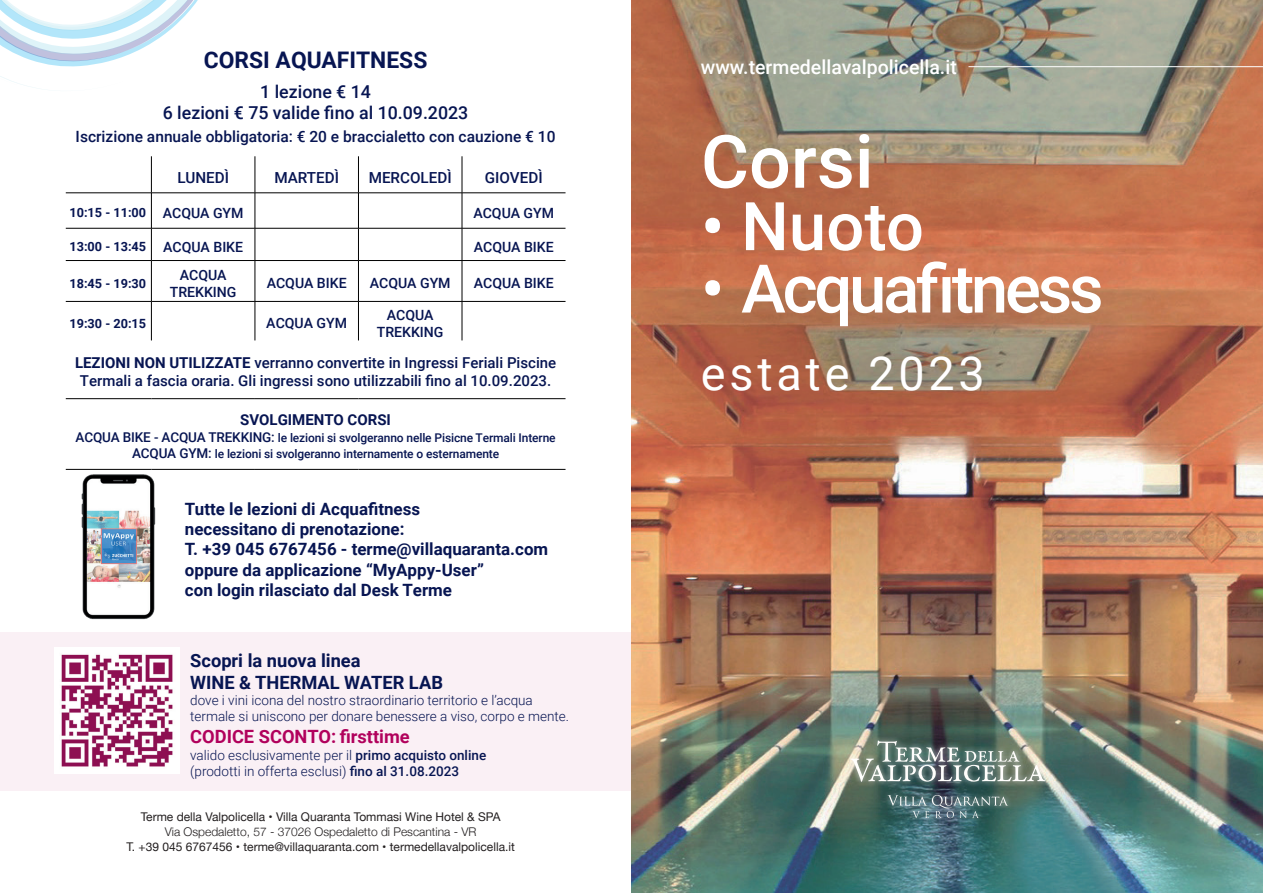
<style>
.page{position:relative;width:1263px;height:893px;background:#fff}
.page>*{position:absolute;margin:0;border:0;box-sizing:border-box;transform-origin:0 0}
.t1{font:500 73.65px "Roboto";color:#fff}
.t2{font:500 67.2px "Roboto";letter-spacing:-.05em;color:#fff}
.t3{font:46.8px "Roboto";letter-spacing:.08em;color:#fff}
.t4{font:700 22.8px "Roboto";color:#071552}
.t5{font:500 19.5px "Roboto";color:#fff}
.t6{font:700 18.3px/21.9px "Roboto";color:#071552}
.t7{font:700 18.3px "Roboto";color:#b1015c}
.t8{font:500 17.85px/21.3px "Roboto";color:#071552;text-align:center}
.t9{font:700 16.95px/20.2px "Roboto";color:#071552}
.t10{font:500 15.45px "Roboto";color:#071552}
.t11{font:500 15.3px "Roboto";color:#071552}
.t12{font:500 15px/18px "Roboto";color:#071552;text-align:center}
.t13{font:700 15px "Roboto";color:#071552}
.t14{font:500 14.1px/17px "Roboto";color:#071552;text-align:center}
.t15{font:300 13.5px/16.2px "Roboto";color:#071552}
.t16{font:700 12.75px "Roboto";color:#071552}
.t17{font:500 12px/16.5px "Roboto";letter-spacing:-.01em;color:#071552;text-align:center}
.t18{font:12px "Helvetica Neue";color:#231f20}
.t19{font:300 12px "Helvetica Neue";color:#231f20}
.s1{font-weight:500;font-size:14.1px}
.s2{font-weight:700}
.s3{font-size:13.5px}
.s4{font-weight:500}
</style>
<div class="page">
<div style="left:0;top:633px;width:631px;height:158px;background:#faf0f5"></div>
<img style="left:631px;top:0;width:632px;height:893px">
<div style="left:845px;top:735px;width:206px;height:89px;background:#fff;opacity:.75"></div>
<svg style="left:887px;top:795px;width:121px;height:23px"></svg>
<svg style="left:850px;top:740px;width:195px;height:42px"></svg>
<hr style="left:968px;top:66px;width:295px;height:1px;background:#fff">
<svg style="left:0;top:0;width:198px;height:87px"></svg>
<img style="left:54px;top:648px;width:125px;height:125px">
<hr style="left:151px;top:156px;width:1px;height:37px;background:#000">
<hr style="left:255px;top:156px;width:1px;height:37px;background:#000">
<hr style="left:358px;top:156px;width:1px;height:37px;background:#000">
<hr style="left:462px;top:156px;width:1px;height:37px;background:#000">
<hr style="left:66px;top:193px;width:85px;height:1px;background:#000">
<hr style="left:151px;top:193px;width:104px;height:1px;background:#000">
<hr style="left:151px;top:193px;width:1px;height:35px;background:#000">
<hr style="left:255px;top:193px;width:103px;height:1px;background:#000">
<hr style="left:255px;top:193px;width:1px;height:35px;background:#000">
<hr style="left:358px;top:193px;width:104px;height:1px;background:#000">
<hr style="left:358px;top:193px;width:1px;height:35px;background:#000">
<hr style="left:462px;top:193px;width:103px;height:1px;background:#000">
<hr style="left:462px;top:193px;width:1px;height:35px;background:#000">
<hr style="left:66px;top:228px;width:85px;height:1px;background:#000">
<hr style="left:151px;top:228px;width:104px;height:1px;background:#000">
<hr style="left:151px;top:228px;width:1px;height:32px;background:#000">
<hr style="left:255px;top:228px;width:103px;height:1px;background:#000">
<hr style="left:255px;top:228px;width:1px;height:32px;background:#000">
<hr style="left:358px;top:228px;width:104px;height:1px;background:#000">
<hr style="left:358px;top:228px;width:1px;height:32px;background:#000">
<hr style="left:462px;top:228px;width:103px;height:1px;background:#000">
<hr style="left:462px;top:228px;width:1px;height:32px;background:#000">
<hr style="left:66px;top:260px;width:85px;height:1px;background:#000">
<hr style="left:151px;top:260px;width:104px;height:1px;background:#000">
<hr style="left:151px;top:261px;width:1px;height:40px;background:#000">
<hr style="left:255px;top:260px;width:103px;height:1px;background:#000">
<hr style="left:255px;top:261px;width:1px;height:40px;background:#000">
<hr style="left:358px;top:260px;width:104px;height:1px;background:#000">
<hr style="left:358px;top:261px;width:1px;height:40px;background:#000">
<hr style="left:462px;top:260px;width:103px;height:1px;background:#000">
<hr style="left:462px;top:261px;width:1px;height:40px;background:#000">
<hr style="left:66px;top:301px;width:85px;height:1px;background:#000">
<hr style="left:151px;top:301px;width:104px;height:1px;background:#000">
<hr style="left:151px;top:302px;width:1px;height:38px;background:#000">
<hr style="left:255px;top:301px;width:103px;height:1px;background:#000">
<hr style="left:255px;top:302px;width:1px;height:38px;background:#000">
<hr style="left:358px;top:301px;width:104px;height:1px;background:#000">
<hr style="left:358px;top:302px;width:1px;height:38px;background:#000">
<hr style="left:462px;top:301px;width:103px;height:1px;background:#000">
<hr style="left:462px;top:302px;width:1px;height:38px;background:#000">
<hr style="left:66px;top:398px;width:85px;height:1px;background:#000">
<hr style="left:151px;top:398px;width:104px;height:1px;background:#000">
<hr style="left:255px;top:398px;width:103px;height:1px;background:#000">
<hr style="left:358px;top:398px;width:104px;height:1px;background:#000">
<hr style="left:462px;top:398px;width:103px;height:1px;background:#000">
<hr style="left:66px;top:469px;width:85px;height:1px;background:#000">
<hr style="left:151px;top:469px;width:104px;height:1px;background:#000">
<hr style="left:255px;top:469px;width:103px;height:1px;background:#000">
<hr style="left:358px;top:469px;width:104px;height:1px;background:#000">
<hr style="left:462px;top:469px;width:103px;height:1px;background:#000">
<img style="left:81px;top:474px;width:75px;height:146px">
<h3 class="t4" style="left:204px;top:44px;width:225px">CORSI AQUAFITNESS</h3>
<h3 class="t8" style="left:163px;top:80px;width:307px">1 lezione € 14<br>6 lezioni € 75 valide fino al 10.09.2023</h3>
<p class="t10" style="left:76px;top:126px;width:481px">Iscrizione annuale obbligatoria: € 20 e braccialetto con cauzione € 10</p>
<p class="t11" style="left:177px;top:166px;width:53px">LUNEDÌ</p>
<p class="t11" style="left:274px;top:166px;width:66px">MARTEDÌ</p>
<p class="t11" style="left:369px;top:166px;width:85px">MERCOLEDÌ</p>
<p class="t11" style="left:485px;top:166px;width:59px">GIOVEDÌ</p>
<p class="t16" style="left:69px;top:204px;width:176px">10:15 - 11:00 <span class="s1">ACQUA GYM</span></p>
<p class="t14" style="left:473px;top:204px;width:82px">ACQUA GYM</p>
<p class="t16" style="left:69px;top:238px;width:175px">13:00 - 13:45 <span class="s1">ACQUA BIKE</span></p>
<p class="t14" style="left:474px;top:238px;width:82px">ACQUA BIKE</p>
<p class="t16" style="left:69px;top:274px;width:78px">18:45 - 19:30</p>
<p class="t14" style="left:170px;top:266px;width:68px">ACQUA<br>TREKKING</p>
<p class="t14" style="left:267px;top:274px;width:82px">ACQUA BIKE</p>
<p class="t14" style="left:370px;top:274px;width:82px">ACQUA GYM</p>
<p class="t14" style="left:474px;top:274px;width:82px">ACQUA BIKE</p>
<p class="t16" style="left:69px;top:314px;width:78px">19:30 - 20:15</p>
<p class="t14" style="left:266px;top:314px;width:82px">ACQUA GYM</p>
<p class="t14" style="left:377px;top:306px;width:68px">ACQUA<br>TREKKING</p>
<p class="t12" style="left:75px;top:354px;width:483px"><span class="s2">LEZIONI NON UTILIZZATE</span> verranno convertite in Ingressi Feriali Piscine<br>Termali a fascia oraria. Gli ingressi sono utilizzabili fino al 10.09.2023.</p>
<p class="t13" style="left:240px;top:410px;width:152px">SVOLGIMENTO CORSI</p>
<p class="t17" style="left:76px;top:429px;width:482px"><span class="s3">ACQUA BIKE - ACQUA TREKKING:</span> le lezioni si svolgeranno nelle Pisicne Termali Interne<br><span class="s3">ACQUA GYM:</span> le lezioni si svolgeranno internamente o esternamente</p>
<p class="t9" style="left:185px;top:498px;width:365px">Tutte le lezioni di Acquafitness<br>necessitano di prenotazione:<br>T. +39 045 6767456 - terme@villaquaranta.com oppure da applicazione “MyAppy-User”<br>con login rilasciato dal Desk Terme</p>
<h3 class="t6" style="left:190px;top:649px;width:254px">Scopri la nuova linea<br>WINE &amp; THERMAL WATER LAB</h3>
<p class="t15" style="left:190px;top:692px;width:380px">dove i vini icona del nostro straordinario territorio e l’acqua termale si uniscono per donare benessere a viso, corpo e mente.</p>
<h3 class="t7" style="left:190px;top:724px;width:221px">CODICE SCONTO: firsttime</h3>
<p class="t15" style="left:190px;top:746px;width:297px">valido esclusivamente per il <span class="s4">primo acquisto online </span>(prodotti in offerta esclusi) <span class="s4">fino al 31.08.2023</span></p>
<p class="t18" style="left:141px;top:808px;width:361px">Terme della Valpolicella • Villa Quaranta Tommasi Wine Hotel &amp; SPA</p>
<p class="t19" style="left:165px;top:822px;width:313px">Via Ospedaletto, 57 - 37026 Ospedaletto di Pescantina - VR</p>
<p class="t18" style="left:126px;top:838px;width:390px">T. +39 045 6767456 • terme@villaquaranta.com • termedellavalpolicella.it</p>
<h3 class="t5" style="left:701px;top:54px;width:257px">www.termedellavalpolicella.it</h3>
<h1 class="t1" style="left:701px;top:110px;width:174px">Corsi</h1>
<h2 class="t2" style="left:701px;top:179px;width:225px">• Nuoto</h2>
<h2 class="t2" style="left:701px;top:242px;width:404px">• Acquafitness</h2>
<h3 class="t3" style="left:701px;top:341px;width:286px">estate 2023</h3>
</div>
